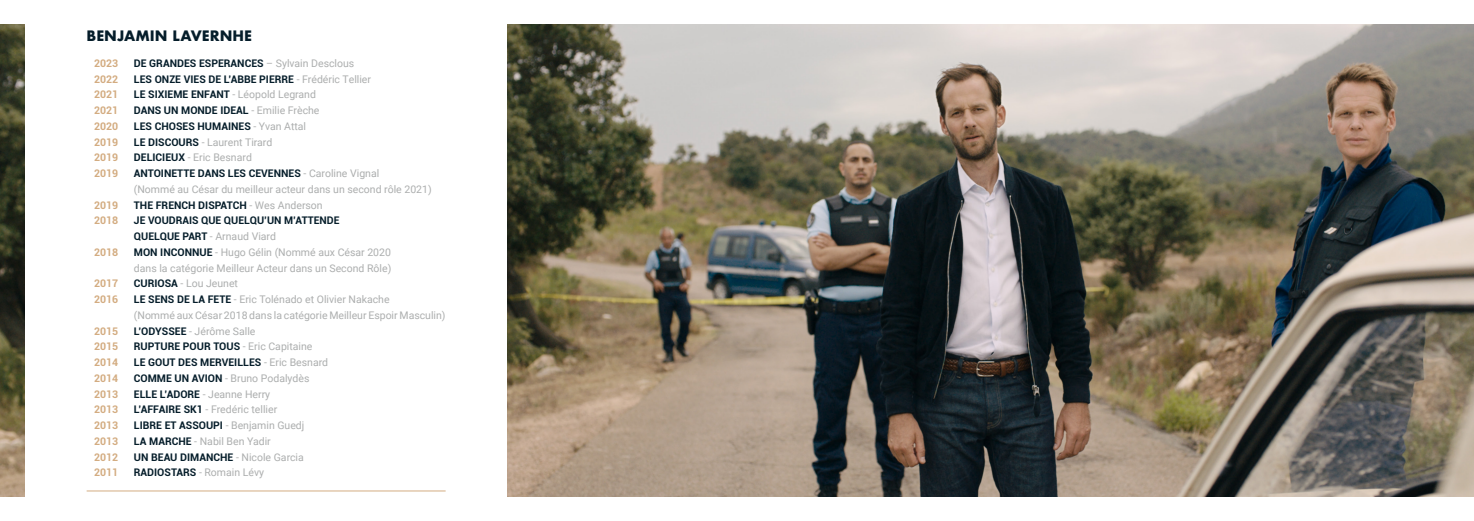
<style>
.page{position:relative;width:1474px;height:521px;background:#fff}
.page>*{position:absolute;margin:0;border:0;box-sizing:border-box;transform-origin:0 0}
.t1{font:700 14px "Futura";color:#051d2a}
.t2{font:10.5px/15.8px "Roboto";color:#acaeae}
.t3{font:700 10.5px/15.8px "Roboto";color:#051d2a}
.t4{font:700 10.5px "Roboto";color:#d3ac81}
.s1{font-weight:400;color:#acaeae}
.s2{font-weight:700;color:#051d2a}
</style>
<div class="page">
<img style="left:507px;top:25px;width:966px;height:471px">
<img style="left:0;top:25px;width:25px;height:471px">
<hr style="left:87px;top:491px;width:358px;height:1px;background:#d3ac81">
<h1 class="t1" style="left:87px;top:26px;width:167px">BENJAMIN LAVERNHE</h1>
<p class="t4" style="left:94px;top:56px;width:26px">2023</p>
<p class="t3" style="left:134px;top:55px;width:222px">DE GRANDES ESPERANCES <span class="s1">– Sylvain Desclous</span></p>
<p class="t4" style="left:94px;top:71px;width:26px">2022</p>
<p class="t3" style="left:134px;top:71px;width:239px">LES ONZE VIES DE L’ABBE PIERRE <span class="s1">- Frédéric Tellier</span></p>
<p class="t4" style="left:94px;top:87px;width:26px">2021</p>
<p class="t3" style="left:134px;top:86px;width:184px">LE SIXIEME ENFANT <span class="s1">- Léopold Legrand</span></p>
<p class="t4" style="left:94px;top:103px;width:26px">2021</p>
<p class="t3" style="left:134px;top:102px;width:187px">DANS UN MONDE IDEAL <span class="s1">- Emilie Frèche</span></p>
<p class="t4" style="left:94px;top:119px;width:26px">2020</p>
<p class="t3" style="left:134px;top:118px;width:174px">LES CHOSES HUMAINES <span class="s1">- Yvan Attal</span></p>
<p class="t4" style="left:94px;top:134px;width:26px">2019</p>
<p class="t2" style="left:134px;top:134px;width:140px"><span class="s2">LE DISCOURS</span> - Laurent Tirard</p>
<p class="t4" style="left:94px;top:150px;width:26px">2019</p>
<p class="t2" style="left:134px;top:149px;width:119px"><span class="s2">DELICIEUX</span> - Eric Besnard</p>
<p class="t4" style="left:94px;top:166px;width:26px">2019</p>
<p class="t2" style="left:134px;top:165px;width:299px"><span class="s2">ANTOINETTE DANS LES CEVENNES</span> - Caroline Vignal<br>(Nommé au César du meilleur acteur dans un second rôle 2021)</p>
<p class="t4" style="left:94px;top:197px;width:26px">2019</p>
<p class="t3" style="left:134px;top:197px;width:190px">THE FRENCH DISPATCH <span class="s1">- Wes Anderson</span></p>
<p class="t4" style="left:94px;top:213px;width:26px">2018</p>
<p class="t3" style="left:134px;top:212px;width:207px">JE VOUDRAIS QUE QUELQU’UN M’ATTENDE<br>QUELQUE PART <span class="s1">- Arnaud Viard</span></p>
<p class="t4" style="left:94px;top:245px;width:26px">2018</p>
<p class="t2" style="left:134px;top:244px;width:259px"><span class="s2">MON INCONNUE</span> - Hugo Gélin (Nommé aux César 2020 dans la catégorie Meilleur Acteur dans un Second Rôle)</p>
<p class="t4" style="left:94px;top:276px;width:26px">2017</p>
<p class="t2" style="left:134px;top:275px;width:106px"><span class="s2">CURIOSA</span> - Lou Jeunet</p>
<p class="t4" style="left:94px;top:292px;width:26px">2016</p>
<p class="t2" style="left:134px;top:291px;width:313px"><span class="s2">LE SENS DE LA FETE</span> - Eric Tolénado et Olivier Nakache<br>(Nommé aux César 2018 dans la catégorie Meilleur Espoir Masculin)</p>
<p class="t4" style="left:94px;top:323px;width:26px">2015</p>
<p class="t2" style="left:134px;top:323px;width:123px"><span class="s2">L’ODYSSEE</span> - Jérôme Salle</p>
<p class="t4" style="left:94px;top:339px;width:26px">2015</p>
<p class="t3" style="left:134px;top:338px;width:180px">RUPTURE POUR TOUS <span class="s1">- Eric Capitaine</span></p>
<p class="t4" style="left:94px;top:355px;width:26px">2014</p>
<p class="t3" style="left:134px;top:354px;width:196px">LE GOUT DES MERVEILLES <span class="s1">- Eric Besnard</span></p>
<p class="t4" style="left:94px;top:371px;width:26px">2014</p>
<p class="t2" style="left:134px;top:370px;width:177px"><span class="s2">COMME UN AVION</span> - Bruno Podalydès</p>
<p class="t4" style="left:94px;top:386px;width:26px">2013</p>
<p class="t2" style="left:134px;top:386px;width:138px"><span class="s2">ELLE L’ADORE</span> - Jeanne Herry</p>
<p class="t4" style="left:94px;top:402px;width:26px">2013</p>
<p class="t2" style="left:134px;top:401px;width:145px"><span class="s2">L’AFFAIRE SK1</span> - Fredéric tellier</p>
<p class="t4" style="left:94px;top:418px;width:26px">2013</p>
<p class="t3" style="left:134px;top:417px;width:172px">LIBRE ET ASSOUPI <span class="s1">- Benjamin Guedj</span></p>
<p class="t4" style="left:94px;top:434px;width:26px">2013</p>
<p class="t2" style="left:134px;top:433px;width:138px"><span class="s2">LA MARCHE</span> - Nabil Ben Yadir</p>
<p class="t4" style="left:94px;top:449px;width:26px">2012</p>
<p class="t3" style="left:134px;top:449px;width:171px">UN BEAU DIMANCHE <span class="s1">- Nicole Garcia</span></p>
<p class="t4" style="left:94px;top:465px;width:26px">2011</p>
<p class="t2" style="left:134px;top:464px;width:132px"><span class="s2">RADIOSTARS</span> - Romain Lévy</p>
</div>
